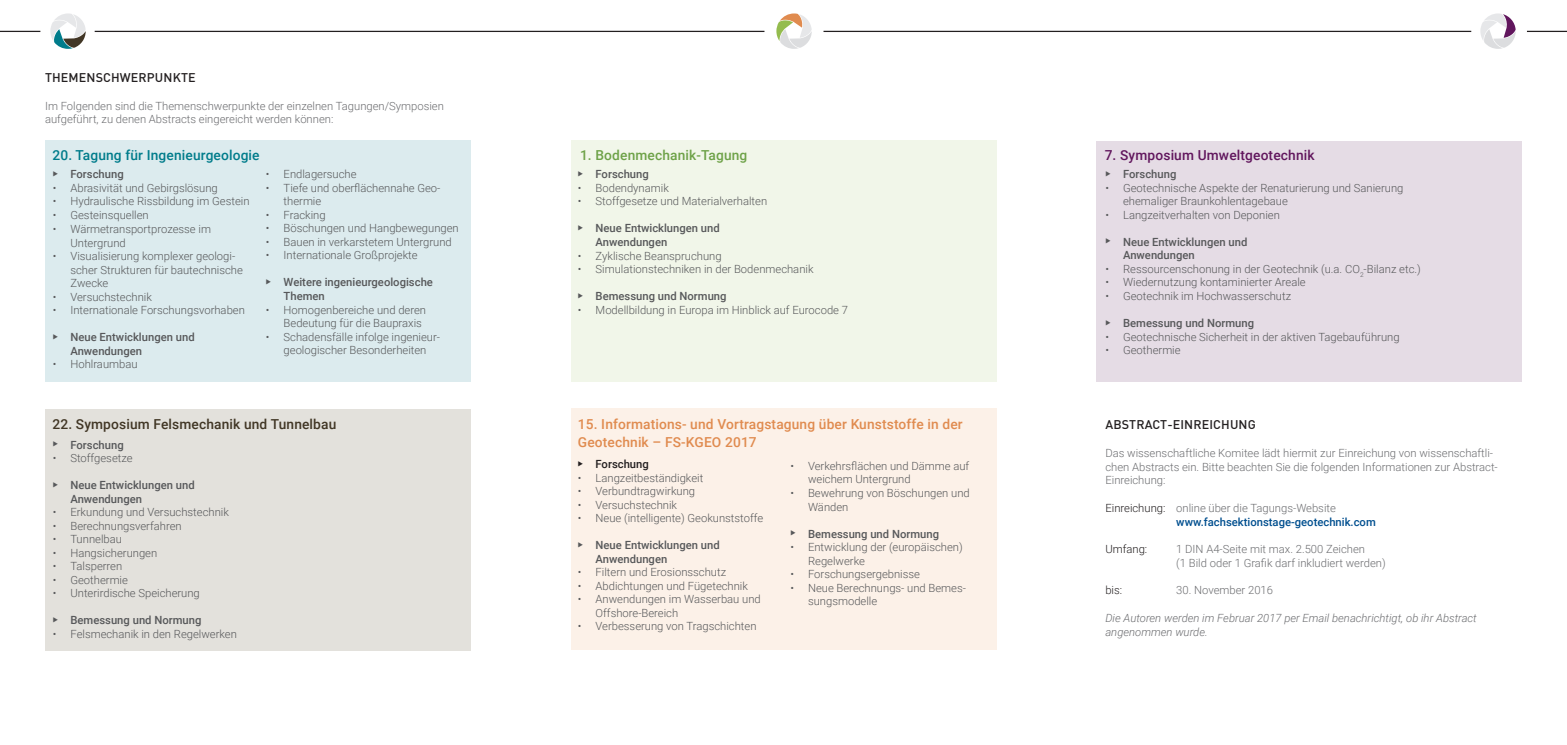
<style>
.page{position:relative;width:1567px;height:745px;background:#fff}
.page>*{position:absolute;margin:0;border:0;box-sizing:border-box;transform-origin:0 0}
.t1{font:500 13.75px/17.8px "Roboto";letter-spacing:.01em;color:#e08b4f}
.t2{font:500 13.75px "Roboto";letter-spacing:.01em;color:#413625}
.t3{font:500 13.75px "Roboto";letter-spacing:.01em;color:#007c8b}
.t4{font:500 13.75px "Roboto";letter-spacing:.01em;color:#61165d}
.t5{font:500 13.75px "Roboto";letter-spacing:.01em;color:#6ea248}
.t6{font:500 12.5px "DIN";letter-spacing:.01em;color:#231f20}
.t7{font:300 11.25px/13.5px "Roboto";color:#57585a}
.t8{font:300 11.25px/13.8px "Roboto";color:#6c6d70}
.t9{font:500 11.25px/13.5px "Roboto";color:#57585a}
.t10{font:italic 300 11.25px/13.8px "Roboto";color:#6c6d70}
.t11{font:500 11.25px/13.8px "Roboto";color:#004f8f}
.t12{font:300 11.25px "Roboto";color:#231f20}
.t13{font:500 11.25px "Roboto";color:#231f20}
.s1{font-weight:300;color:#231f20}
.s2{font-weight:300;color:#6c6d70}
</style>
<div class="page">
<hr style="left:0;top:31px;width:40px;height:1px;background:#231f20">
<hr style="left:1526px;top:31px;width:40px;height:1px;background:#231f20">
<hr style="left:95px;top:31px;width:669px;height:1px;background:#231f20">
<div style="left:46px;top:141px;width:425px;height:241px;background:#dcebee"></div>
<div style="left:570px;top:141px;width:426px;height:241px;background:#f1f6e9"></div>
<div style="left:1096px;top:141px;width:425px;height:240px;background:#e5dce5"></div>
<div style="left:570px;top:408px;width:426px;height:241px;background:#fcf1e8"></div>
<div style="left:46px;top:409px;width:425px;height:241px;background:#e3e1dc"></div>
<svg style="left:50px;top:13px;width:36px;height:36px"></svg>
<svg style="left:1480px;top:13px;width:35px;height:36px"></svg>
<svg style="left:776px;top:13px;width:35px;height:36px"></svg>
<hr style="left:823px;top:31px;width:647px;height:1px;background:#231f20">
<p class="t6" style="left:45px;top:69px;width:152px">THEMENSCHWERPUNKTE</p>
<p class="t8" style="left:45px;top:99px;width:400px">Im Folgenden sind die Themenschwerpunkte der einzelnen Tagungen/Symposien aufgeführt, zu denen Abstracts eingereicht werden können:</p>
<p class="t3" style="left:52px;top:147px;width:209px">20. Tagung für Ingenieurgeologie</p>
<p class="t9" style="left:70px;top:168px;width:55px">Forschung</p>
<p class="t7" style="left:53px;top:181px;width:167px">• Abrasivität und Gebirgslösung</p>
<p class="t7" style="left:53px;top:195px;width:198px">• Hydraulische Rissbildung im Gestein</p>
<p class="t7" style="left:53px;top:208px;width:98px">• Gesteinsquellen</p>
<p class="t7" style="left:70px;top:222px;width:142px;text-indent:-18px">• Wärmetransportprozesse im<br>Untergrund</p>
<p class="t7" style="left:70px;top:249px;width:174px;text-indent:-18px">• Visualisierung komplexer geologi&shy;scher Strukturen für bautechnische<br>Zwecke</p>
<p class="t7" style="left:53px;top:290px;width:101px">• Versuchstechnik</p>
<p class="t7" style="left:53px;top:303px;width:194px">• Internationale Forschungsvorhaben</p>
<p class="t9" style="left:70px;top:330px;width:126px">Neue Entwicklungen und<br>Anwendungen</p>
<p class="t7" style="left:53px;top:357px;width:86px">• Hohlraumbau</p>
<p class="t7" style="left:266px;top:167px;width:92px">• Endlagersuche</p>
<p class="t7" style="left:283px;top:181px;width:158px;text-indent:-18px">• Tiefe und oberflächennahe Geo&shy;thermie</p>
<p class="t7" style="left:266px;top:208px;width:61px">• Fracking</p>
<p class="t7" style="left:266px;top:221px;width:194px">• Böschungen und Hangbewegungen</p>
<p class="t7" style="left:266px;top:235px;width:187px">• Bauen in verkarstetem Untergrund</p>
<p class="t7" style="left:266px;top:248px;width:153px">• Internationale Großprojekte</p>
<p class="t9" style="left:283px;top:275px;width:151px">Weitere ingenieurgeologische<br>Themen</p>
<p class="t7" style="left:283px;top:302px;width:144px;text-indent:-18px">• Homogenbereiche und deren<br>Bedeutung für die Baupraxis</p>
<p class="t7" style="left:266px;top:330px;width:176px;text-align:center">• Schadensfälle infolge ingenieur&shy;geologischer Besonderheiten</p>
<p class="t2" style="left:52px;top:416px;width:285px">22. Symposium Felsmechanik und Tunnelbau</p>
<p class="t9" style="left:70px;top:437px;width:55px">Forschung</p>
<p class="t7" style="left:53px;top:451px;width:81px">• Stoffgesetze</p>
<p class="t9" style="left:70px;top:478px;width:126px">Neue Entwicklungen und<br>Anwendungen</p>
<p class="t7" style="left:53px;top:505px;width:178px">• Erkundung und Versuchstechnik</p>
<p class="t7" style="left:53px;top:518px;width:130px">• Berechnungsverfahren</p>
<p class="t7" style="left:53px;top:532px;width:71px">• Tunnelbau</p>
<p class="t7" style="left:53px;top:545px;width:106px">• Hangsicherungen</p>
<p class="t7" style="left:53px;top:559px;width:71px">• Talsperren</p>
<p class="t7" style="left:53px;top:572px;width:77px">• Geothermie</p>
<p class="t7" style="left:53px;top:586px;width:149px">• Unterirdische Speicherung</p>
<p class="t9" style="left:70px;top:613px;width:132px">Bemessung und Normung</p>
<p class="t7" style="left:53px;top:626px;width:186px">• Felsmechanik in den Regelwerken</p>
<p class="t5" style="left:580px;top:147px;width:169px">1. Bodenmechanik-Tagung</p>
<p class="t4" style="left:1104px;top:147px;width:211px">7. Symposium Umweltgeotechnik</p>
<p class="t9" style="left:595px;top:168px;width:55px">Forschung</p>
<p class="t7" style="left:578px;top:181px;width:92px">• Bodendynamik</p>
<p class="t7" style="left:578px;top:195px;width:191px">• Stoffgesetze und Materialverhalten</p>
<p class="t9" style="left:595px;top:222px;width:126px">Neue Entwicklungen und<br>Anwendungen</p>
<p class="t7" style="left:578px;top:249px;width:145px">• Zyklische Beanspruchung</p>
<p class="t7" style="left:578px;top:262px;width:237px">• Simulationstechniken in der Bodenmechanik</p>
<p class="t9" style="left:595px;top:289px;width:132px">Bemessung und Normung</p>
<p class="t7" style="left:578px;top:303px;width:272px">• Modellbildung in Europa im Hinblick auf Eurocode 7</p>
<p class="t1" style="left:578px;top:415px;width:386px">15. Informations- und Vortragstagung über Kunststoffe in der<br>Geotechnik – FS-KGEO 2017</p>
<p class="t13" style="left:595px;top:457px;width:55px">Forschung</p>
<p class="t7" style="left:578px;top:471px;width:127px">• Langzeitbeständigkeit</p>
<p class="t7" style="left:578px;top:484px;width:119px">• Verbundtragwirkung</p>
<p class="t7" style="left:578px;top:498px;width:101px">• Versuchstechnik</p>
<p class="t7" style="left:578px;top:511px;width:187px">• Neue (intelligente) Geokunststoffe</p>
<p class="t9" style="left:595px;top:538px;width:126px">Neue Entwicklungen und<br>Anwendungen</p>
<p class="t7" style="left:578px;top:565px;width:150px">• Filtern und Erosionsschutz</p>
<p class="t7" style="left:578px;top:579px;width:172px">• Abdichtungen und Fügetechnik</p>
<p class="t7" style="left:595px;top:592px;width:167px;text-indent:-18px">• Anwendungen im Wasserbau und<br>Offshore-Bereich</p>
<p class="t7" style="left:578px;top:619px;width:180px">• Verbesserung von Tragschichten</p>
<p class="t7" style="left:808px;top:459px;width:163px;text-indent:-18px">• Verkehrsflächen und Dämme auf weichem Untergrund</p>
<p class="t7" style="left:808px;top:486px;width:163px;text-indent:-18px">• Bewehrung von Böschungen und<br>Wänden</p>
<p class="t9" style="left:808px;top:526px;width:132px">Bemessung und Normung</p>
<p class="t7" style="left:808px;top:540px;width:156px;text-indent:-18px">• Entwicklung der (europäischen)<br>Regelwerke</p>
<p class="t7" style="left:790px;top:567px;width:131px">• Forschungsergebnisse</p>
<p class="t7" style="left:808px;top:580px;width:159px;text-indent:-18px">• Neue Berechnungs- und Bemes&shy;sungsmodelle</p>
<p class="t9" style="left:1123px;top:167px;width:55px">Forschung</p>
<p class="t7" style="left:1123px;top:181px;width:282px;text-indent:-18px">• Geotechnische Aspekte der Renaturierung und Sanierung ehemaliger Braunkohlentagebaue</p>
<p class="t7" style="left:1105px;top:208px;width:176px">• Langzeitverhalten von Deponien</p>
<p class="t9" style="left:1123px;top:235px;width:126px">Neue Entwicklungen und<br>Anwendungen</p>
<p class="t7" style="left:1105px;top:262px;width:317px">• Ressourcenschonung in der Geotechnik (u.a. CO<sub>2</sub>-Bilanz etc.)</p>
<p class="t7" style="left:1105px;top:275px;width:202px">• Wiedernutzung kontaminierter Areale</p>
<p class="t7" style="left:1105px;top:289px;width:187px">• Geotechnik im Hochwasserschutz</p>
<p class="t9" style="left:1123px;top:316px;width:132px">Bemessung und Normung</p>
<p class="t7" style="left:1105px;top:330px;width:296px">• Geotechnische Sicherheit in der aktiven Tagebauführung</p>
<p class="t7" style="left:1105px;top:343px;width:77px">• Geothermie</p>
<p class="t6" style="left:1105px;top:416px;width:152px">ABSTRACT-EINREICHUNG</p>
<p class="t8" style="left:1105px;top:446px;width:394px">Das wissenschaftliche Komitee lädt hiermit zur Einreichung von wissenschaftli&shy;chen Abstracts ein. Bitte beachten Sie die folgenden Informationen zur Abstract-<br>Einreichung:</p>
<p class="t11" style="left:1176px;top:501px;width:201px;text-indent:-71px"><span class="s1">Einreichung:</span> <span class="s2">online über die Tagungs-Website </span>www.fachsektionstage-geotechnik.com</p>
<p class="t12" style="left:1105px;top:542px;width:43px">Umfang:</p>
<p class="t8" style="left:1176px;top:542px;width:211px">1 DIN A4-Seite mit max. 2.500 Zeichen<br>(1 Bild oder 1 Grafik darf inkludiert werden)</p>
<p class="t12" style="left:1105px;top:583px;width:18px">bis:</p>
<p class="t8" style="left:1176px;top:583px;width:98px">30. November 2016</p>
<p class="t10" style="left:1105px;top:611px;width:373px">Die Autoren werden im Februar 2017 per Email benachrichtigt, ob ihr Abstract angenommen wurde.</p>
</div>
